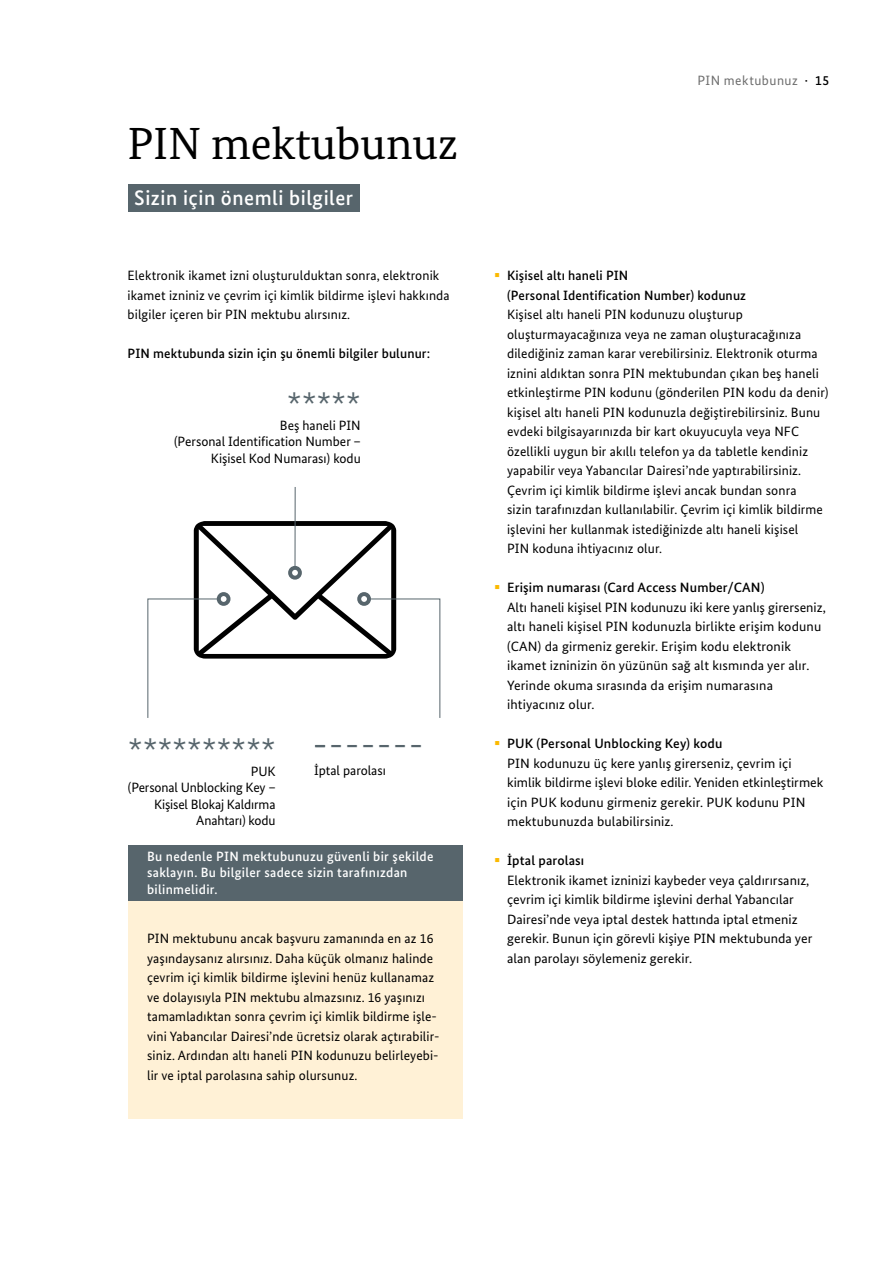
<style>
.page{position:relative;width:893px;height:1263px;background:#fff}
.page>*{position:absolute;margin:0;border:0;box-sizing:border-box;transform-origin:0 0}
.t1{font:45px "Bundes Serif";color:#000}
.t2{font:30px "Bundes Sans";color:#57656c}
.t3{font:700 22.5px "Bundes Sans";color:#57656c}
.t4{font:500 21px "Bundes Sans";letter-spacing:.025em;color:#fff}
.t5{font:13.5px/19.5px "Bundes Sans";letter-spacing:.01em;color:#000}
.t6{font:500 13.5px/19.5px "Bundes Sans";letter-spacing:.01em;color:#000}
.t7{font:500 13.5px/16.5px "Bundes Sans";letter-spacing:.025em;color:#fff}
.t8{font:13.5px/16.5px "Bundes Sans";letter-spacing:-.01em;color:#000;text-align:right}
.t9{font:13.5px "Bundes Sans";letter-spacing:.035em;color:#6e6e6e}
.s1{font-weight:500;color:#000}
.s2{color:#fbb900}
</style>
<div class="page">
<div style="left:128px;top:184px;width:232px;height:28px;background:#57656c"></div>
<div style="left:128px;top:885px;width:334px;height:234px;background:#fff1d6"></div>
<div style="left:128px;top:845px;width:334px;height:55px;background:#57656c"></div>
<svg style="left:147px;top:521px;width:294px;height:197px"></svg>
<div style="left:288px;top:566px;width:14px;height:14px;border:4px solid #57656c;border-radius:50%"></div>
<hr style="left:295px;top:487px;width:1px;height:81px;background:#57656c">
<h1 class="t1" style="left:128px;top:116px;width:332px">PIN mektubunuz</h1>
<h2 class="t4" style="left:134px;top:185px;width:220px">Sizin için önemli bilgiler</h2>
<p class="t5" style="left:128px;top:266px;width:324px">Elektronik ikamet izni oluşturulduktan sonra, elektronik ikamet izniniz ve çevrim içi kimlik bildirme işlevi hakkında bilgiler içeren bir PIN mektubu alırsınız.</p>
<p class="t6" style="left:128px;top:344px;width:304px">PIN mektubunda sizin için şu önemli bilgiler bulunur:</p>
<h2 class="t2" style="left:287px;top:385px;width:75px">*****</h2>
<p class="t5" style="left:174px;top:417px;width:188px;line-height:16.5px;text-align:right">Beş haneli PIN<br>(Personal Identification Number –<br>Kişisel Kod Numarası) kodu</p>
<h2 class="t2" style="left:128px;top:730px;width:149px">**********</h2>
<p class="t8" style="left:128px;top:762px;width:149px">PUK<br>(Personal Unblocking Key –<br>Kişisel Blokaj Kaldırma<br>Anahtarı) kodu</p>
<h3 class="t3" style="left:314px;top:731px;width:110px">– – – – – – –</h3>
<p class="t5" style="left:314px;top:761px;width:73px">İptal parolası</p>
<h3 class="t7" style="left:147px;top:848px;width:288px">Bu nedenle PIN mektubunuzu güvenli bir şekilde saklayın. Bu bilgiler sadece sizin tarafınızdan bilinmelidir.</h3>
<p class="t5" style="left:147px;top:929px;width:294px">PIN mektubunu ancak başvuru zamanında en az 16 yaşındaysanız alırsınız. Daha küçük olmanız halinde çevrim içi kimlik bildirme işlevini henüz kullanamaz ve dolayısıyla PIN mektubu almazsınız. 16 yaşınızı tamamladıktan sonra çevrim içi kimlik bildirme işle&shy;vini Yabancılar Dairesi’nde ücretsiz olarak açtırabilir&shy;siniz. Ardından altı haneli PIN kodunuzu belirleyebi&shy;lir ve iptal parolasına sahip olursunuz.</p>
<p class="t9" style="left:697px;top:72px;width:133px">PIN mektubunuz <span class="s1">· 15</span></p>
<p class="t6" style="left:507px;top:266px;width:241px;text-indent:-13px"><span class="s2">▪</span> Kişisel altı haneli PIN<br>(Personal Identification Number) kodunuz</p>
<p class="t5" style="left:507px;top:305px;width:323px">Kişisel altı haneli PIN kodunuzu oluşturup oluşturmayacağınıza veya ne zaman oluşturacağınıza dilediğiniz zaman karar verebilirsiniz. Elektronik oturma iznini aldıktan sonra PIN mektubundan çıkan beş haneli etkinleştirme PIN kodunu (gönderilen PIN kodu da denir) kişisel altı haneli PIN kodunuzla değiştirebilirsiniz. Bunu evdeki bilgisayarınızda bir kart okuyucuyla veya NFC özellikli uygun bir akıllı telefon ya da tabletle kendiniz yapabilir veya Yabancılar Dairesi’nde yaptırabilirsiniz.<br>Çevrim içi kimlik bildirme işlevi ancak bundan sonra<br>sizin tarafınızdan kullanılabilir. Çevrim içi kimlik bildirme işlevini her kullanmak istediğinizde altı haneli kişisel<br>PIN koduna ihtiyacınız olur.</p>
<p class="t6" style="left:494px;top:578px;width:272px"><span class="s2">▪</span> Erişim numarası (Card Access Number/CAN)</p>
<p class="t5" style="left:507px;top:597px;width:320px">Altı haneli kişisel PIN kodunuzu iki kere yanlış girerseniz, altı haneli kişisel PIN kodunuzla birlikte erişim kodunu (CAN) da girmeniz gerekir. Erişim kodu elektronik ikamet izninizin ön yüzünün sağ alt kısmında yer alır.<br>Yerinde okuma sırasında da erişim numarasına ihtiyacınız olur.</p>
<p class="t6" style="left:494px;top:734px;width:230px"><span class="s2">▪</span> PUK (Personal Unblocking Key) kodu</p>
<p class="t5" style="left:507px;top:753px;width:318px">PIN kodunuzu üç kere yanlış girerseniz, çevrim içi kimlik bildirme işlevi bloke edilir. Yeniden etkinleştirmek için PUK kodunu girmeniz gerekir. PUK kodunu PIN mektubunuzda bulabilirsiniz.</p>
<p class="t6" style="left:494px;top:851px;width:91px"><span class="s2">▪</span> İptal parolası</p>
<p class="t5" style="left:507px;top:870px;width:307px">Elektronik ikamet izninizi kaybeder veya çaldırırsanız, çevrim içi kimlik bildirme işlevini derhal Yabancılar Dairesi’nde veya iptal destek hattında iptal etmeniz gerekir. Bunun için görevli kişiye PIN mektubunda yer alan parolayı söylemeniz gerekir.</p>
</div>
